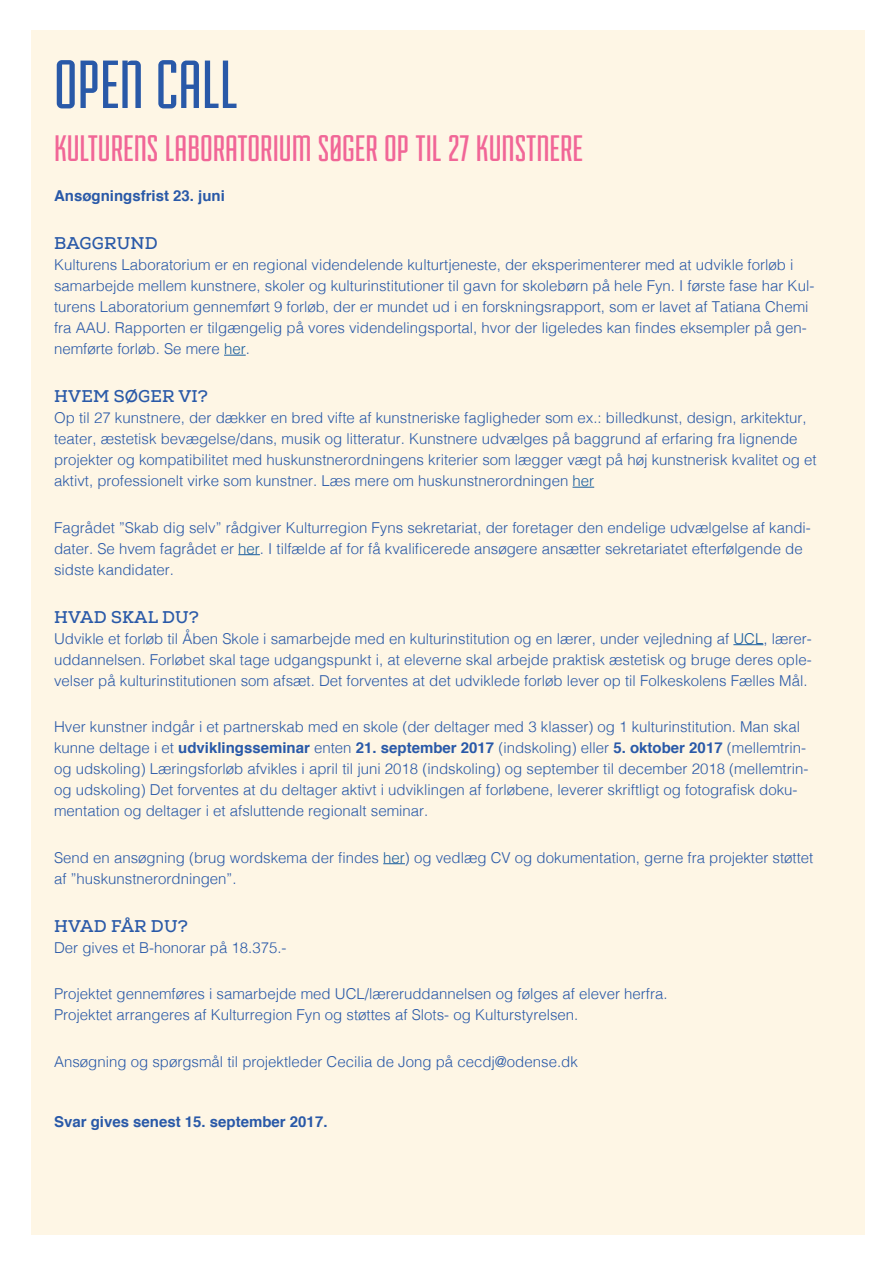
<style>
.page{position:relative;width:893px;height:1263px;background:#fff}
.page>*{position:absolute;margin:0;border:0;box-sizing:border-box;transform-origin:0 0}
.Titel{font:72px "Fairview";color:#2959a8}
.Undertitel{font:39px "Fairview";color:#f16697}
.Undertitel-2{font:700 16.5px "Nexa Slab";letter-spacing:.015em;color:#2959a8}
.Undertitel-3{font:300 15px/21px "Helvetica";color:#2959a8}
.Brødtekstoverskrift{font:700 15px "Helvetica";color:#2959a8}
.Undertitel-4{font:700 15px "Helvetica";color:#2959a8}
.s1{color:#175d9e}
.s2{font-weight:700}
</style>
<div class="page">
<div style="left:31px;top:30px;width:833px;height:1205px;background:#fef6e5"></div>
<svg style="left:224px;top:355px;width:22px;height:1px"></svg>
<svg style="left:573px;top:487px;width:21px;height:1px"></svg>
<svg style="left:238px;top:554px;width:22px;height:1px"></svg>
<hr style="left:733px;top:644px;width:30px;height:1px;background:#175d9e">
<svg style="left:383px;top:863px;width:22px;height:1px"></svg>
<p class="Titel" style="left:54px;top:48px;width:185px">OPEN CALL</p>
<p class="Undertitel" style="left:54px;top:128px;width:530px">KULTURENS LABORATORIUM SØGER OP TIL 27 KUNSTNERE</p>
<p class="Undertitel-4" style="left:54px;top:184px;width:172px">Ansøgningsfrist 23. juni</p>
<p class="Undertitel-2" style="left:54px;top:233px;width:105px">BAGGRUND</p>
<p class="Undertitel-3" style="left:54px;top:253px;width:762px">Kulturens Laboratorium er en regional videndelende kulturtjeneste, der eksperimenterer med at udvikle forløb i samarbejde mellem kunstnere, skoler og kulturinstitutioner til gavn for skolebørn på hele Fyn. I første fase har Kul&shy;turens Laboratorium gennemført 9 forløb, der er mundet ud i en forskningsrapport, som er lavet af Tatiana Chemi fra AAU. Rapporten er tilgængelig på vores videndelingsportal, hvor der ligeledes kan findes eksempler på gen&shy;nemførte forløb. Se mere <span class="s1">her</span>.</p>
<p class="Undertitel-2" style="left:54px;top:386px;width:155px">HVEM SØGER VI?</p>
<p class="Undertitel-3" style="left:54px;top:406px;width:764px">Op til 27 kunstnere, der dækker en bred vifte af kunstneriske fagligheder som ex.: billedkunst, design, arkitektur, teater, æstetisk bevægelse/dans, musik og litteratur. Kunstnere udvælges på baggrund af erfaring fra lignende projekter og kompatibilitet med huskunstnerordningens kriterier som lægger vægt på høj kunstnerisk kvalitet og et aktivt, professionelt virke som kunstner. Læs mere om huskunstnerordningen <span class="s1">her</span></p>
<p class="Undertitel-3" style="left:54px;top:516px;width:758px">Fagrådet ”Skab dig selv” rådgiver Kulturregion Fyns sekretariat, der foretager den endelige udvælgelse af kandi&shy;dater. Se hvem fagrådet er <span class="s1">her</span>. I tilfælde af for få kvalificerede ansøgere ansætter sekretariatet efterfølgende de sidste kandidater.</p>
<p class="Undertitel-2" style="left:54px;top:607px;width:146px">HVAD SKAL DU?</p>
<p class="Undertitel-3" style="left:54px;top:627px;width:759px;text-align:justify">Udvikle et forløb til Åben Skole i samarbejde med en kulturinstitution og en lærer, under vejledning af <span class="s1">UCL</span>, lærer&shy;uddannelsen. Forløbet skal tage udgangspunkt i, at eleverne skal arbejde praktisk æstetisk og bruge deres ople&shy;velser på kulturinstitutionen som afsæt. Det forventes at det udviklede forløb lever op til Folkeskolens Fælles Mål.</p>
<p class="Undertitel-3" style="left:54px;top:715px;width:756px">Hver kunstner indgår i et partnerskab med en skole (der deltager med 3 klasser) og 1 kulturinstitution. Man skal kunne deltage i et <span class="s2">udviklingsseminar</span> enten <span class="s2">21. september 2017</span> (indskoling) eller <span class="s2">5. oktober 2017</span> (mellemtrin&shy;og udskoling) Læringsforløb afvikles i april til juni 2018 (indskoling) og september til december 2018 (mellemtrin&shy;og udskoling) Det forventes at du deltager aktivt i udviklingen af forløbene, leverer skriftligt og fotografisk doku&shy;mentation og deltager i et afsluttende regionalt seminar.</p>
<p class="Undertitel-3" style="left:54px;top:846px;width:761px">Send en ansøgning (brug wordskema der findes <span class="s1">her</span>) og vedlæg CV og dokumentation, gerne fra projekter støttet af ”huskunstnerordningen”.</p>
<p class="Undertitel-2" style="left:54px;top:916px;width:135px">HVAD FÅR DU?</p>
<p class="Undertitel-3" style="left:54px;top:936px;width:234px">Der gives et B-honorar på 18.375.-</p>
<p class="Undertitel-3" style="left:54px;top:982px;width:615px">Projektet gennemføres i samarbejde med UCL/læreruddannelsen og følges af elever herfra.<br>Projektet arrangeres af Kulturregion Fyn og støttes af Slots- og Kulturstyrelsen.</p>
<p class="Undertitel-3" style="left:54px;top:1050px;width:525px">Ansøgning og spørgsmål til projektleder Cecilia de Jong på cecdj@odense.dk</p>
<p class="Brødtekstoverskrift" style="left:54px;top:1109px;width:275px">Svar gives senest 15. september 2017.</p>
</div>
